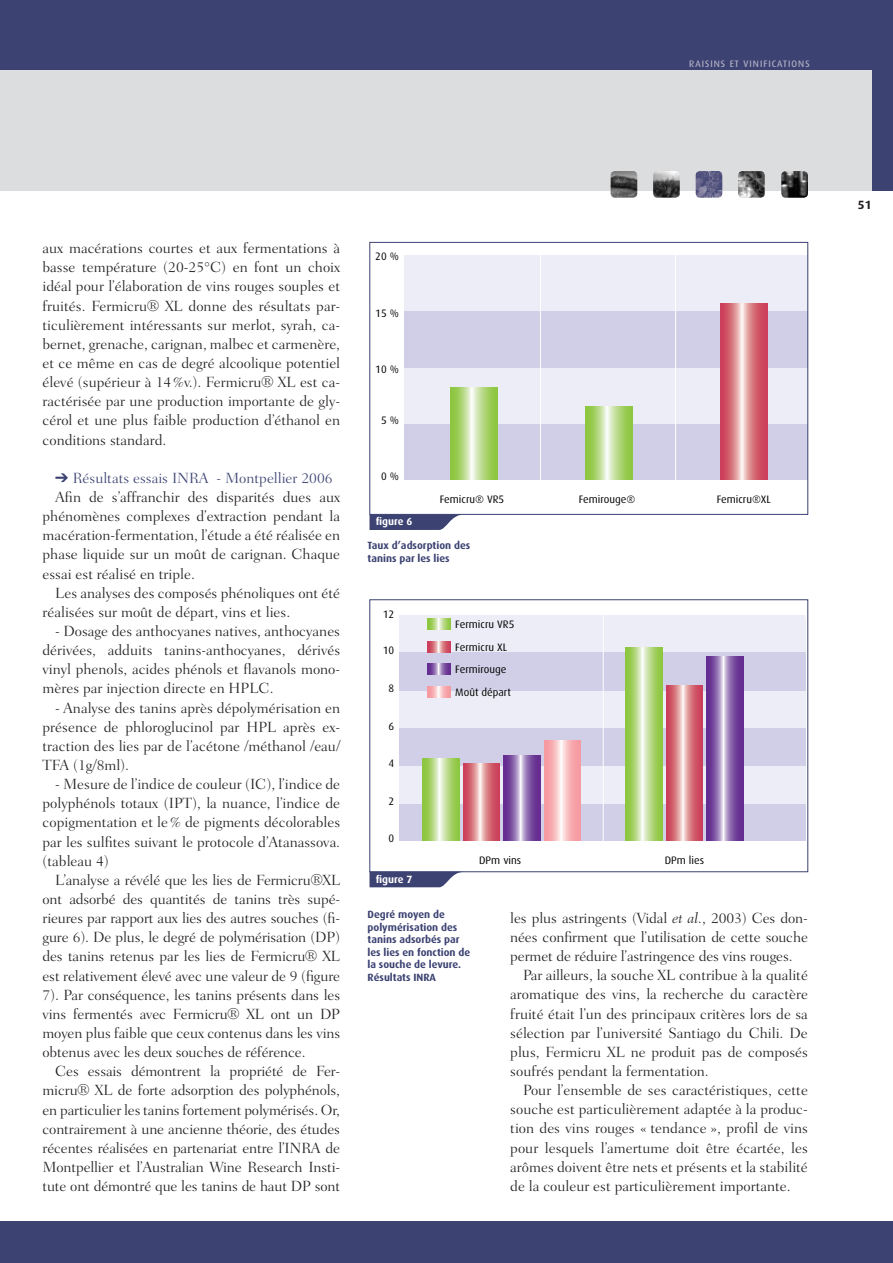
<style>
.page{position:relative;width:893px;height:1263px;background:#3c4272}
.page>*{position:absolute;margin:0;border:0;box-sizing:border-box;transform-origin:0 0}
.t1{font:300 15px/19.2px "Fairfield LH";color:#231f20;text-align:justify}
.t2{font:300 15px "Fairfield LH";color:#3c4272}
.t3{font:12px "Dax Regular Caps";letter-spacing:.03em;color:#b3b0c5}
.t4{font:700 12px "Dax";color:#231f20}
.t5{font:10.8px/23.4px "Dax";color:#000}
.t6{font:700 10.5px/12.6px "Dax";color:#3c4272}
.t7{font:700 10.5px "Dax";color:#fff}
.s1{font-style:italic}
</style>
<div class="page">
<div style="left:0;top:70px;width:872px;height:121px;background:#dcdddf"></div>
<div style="left:0;top:191px;width:893px;height:1029px;background:#fff"></div>
<img style="left:738px;top:171px;width:27px;height:27px">
<img style="left:781px;top:171px;width:27px;height:27px">
<img style="left:696px;top:171px;width:26px;height:27px">
<img style="left:653px;top:171px;width:27px;height:27px">
<img style="left:611px;top:171px;width:26px;height:27px">
<div style="left:404px;top:424px;width:404px;height:56px;background:#d0cfe7"></div>
<div style="left:404px;top:367px;width:404px;height:57px;background:#ecedf6"></div>
<div style="left:404px;top:255px;width:404px;height:56px;background:#ecedf6"></div>
<div style="left:404px;top:311px;width:404px;height:57px;background:#d0cfe7"></div>
<hr style="left:540px;top:255px;width:1px;height:226px;background:#fff">
<hr style="left:675px;top:255px;width:1px;height:226px;background:#fff">
<svg style="left:450px;top:388px;width:47px;height:92px"></svg>
<svg style="left:585px;top:406px;width:47px;height:74px"></svg>
<svg style="left:721px;top:304px;width:46px;height:176px"></svg>
<div style="left:370px;top:242px;width:438px;height:272px;border:1px solid #3c4272"></div>
<svg style="left:369px;top:514px;width:96px;height:16px"></svg>
<div style="left:400px;top:803px;width:406px;height:38px;background:#d0cfe7"></div>
<div style="left:400px;top:766px;width:406px;height:38px;background:#ecedf6"></div>
<div style="left:400px;top:727px;width:406px;height:39px;background:#d0cfe7"></div>
<div style="left:400px;top:691px;width:406px;height:37px;background:#ecedf6"></div>
<div style="left:400px;top:652px;width:406px;height:39px;background:#d0cfe7"></div>
<div style="left:400px;top:615px;width:406px;height:37px;background:#ecedf6"></div>
<hr style="left:603px;top:615px;width:1px;height:227px;background:#fff">
<svg style="left:544px;top:740px;width:37px;height:100px"></svg>
<svg style="left:504px;top:756px;width:36px;height:84px"></svg>
<svg style="left:707px;top:656px;width:36px;height:184px"></svg>
<svg style="left:463px;top:763px;width:37px;height:77px"></svg>
<svg style="left:666px;top:685px;width:37px;height:155px"></svg>
<svg style="left:423px;top:758px;width:36px;height:82px"></svg>
<svg style="left:626px;top:647px;width:36px;height:193px"></svg>
<svg style="left:428px;top:641px;width:23px;height:12px"></svg>
<svg style="left:428px;top:618px;width:23px;height:12px"></svg>
<svg style="left:428px;top:686px;width:23px;height:12px"></svg>
<svg style="left:428px;top:663px;width:23px;height:12px"></svg>
<div style="left:370px;top:600px;width:438px;height:272px;border:1px solid #3c4272"></div>
<svg style="left:369px;top:872px;width:96px;height:15px"></svg>
<p class="t3" style="left:689px;top:56px;width:123px">raisins et vinifications</p>
<p class="t1" style="left:43px;top:239px;width:299px">aux macérations courtes et aux fermentations à basse température (20-25°C) en font un choix idéal pour l’élaboration de vins rouges souples et fruités. Fermicru® XL donne des résultats par&shy;ticulièrement intéressants sur merlot, syrah, ca&shy;bernet, grenache, carignan, malbec et carmenère, et ce même en cas de degré alcoolique potentiel élevé (supérieur à 14%v.). Fermicru® XL est ca&shy;ractérisée par une production importante de gly&shy;cérol et une plus faible production d’éthanol en conditions standard.</p>
<p class="t2" style="left:55px;top:469px;width:279px">➔ Résultats essais INRA - Montpellier 2006</p>
<p class="t1" style="left:55px;top:487px;width:286px">Afin de s’affranchir des disparités dues aux</p>
<p class="t1" style="left:43px;top:507px;width:299px">phénomènes complexes d’extraction pendant la</p>
<p class="t1" style="left:43px;top:526px;width:299px">macération-fermentation, l’étude a été réalisée en</p>
<p class="t1" style="left:43px;top:545px;width:299px">phase liquide sur un moût de carignan. Chaque</p>
<p class="t1" style="left:43px;top:564px;width:154px">essai est réalisé en triple.</p>
<p class="t1" style="left:55px;top:583px;width:286px">Les analyses des composés phénoliques ont été</p>
<p class="t1" style="left:43px;top:602px;width:249px">réalisées sur moût de départ, vins et lies.</p>
<p class="t1" style="left:43px;top:621px;width:299px;text-indent:13px">- Dosage des anthocyanes natives, anthocyanes dérivées, adduits tanins-anthocyanes, dérivés vinyl phenols, acides phénols et flavanols mono&shy;mères par injection directe en HPLC.</p>
<p class="t1" style="left:43px;top:698px;width:299px;text-indent:13px">- Analyse des tanins après dépolymérisation en présence de phloroglucinol par HPL après ex&shy;traction des lies par de l’acétone /méthanol /eau/ TFA (1g/8ml).</p>
<p class="t1" style="left:43px;top:775px;width:299px;text-indent:13px">- Mesure de l’indice de couleur (IC), l’indice de polyphénols totaux (IPT), la nuance, l’indice de copigmentation et le% de pigments décolorables par les sulfites suivant le protocole d’Atanassova. (tableau 4)</p>
<p class="t1" style="left:43px;top:870px;width:299px;text-indent:13px">L’analyse a révélé que les lies de Fermicru®XL ont adsorbé des quantités de tanins très supé&shy;rieures par rapport aux lies des autres souches (fi&shy;gure 6). De plus, le degré de polymérisation (DP) des tanins retenus par les lies de Fermicru® XL est relativement élevé avec une valeur de 9 (figure 7). Par conséquence, les tanins présents dans les vins fermentés avec Fermicru® XL ont un DP moyen plus faible que ceux contenus dans les vins obtenus avec les deux souches de référence.</p>
<p class="t1" style="left:43px;top:1062px;width:299px;text-indent:13px">Ces essais démontrent la propriété de Fer&shy;micru® XL de forte adsorption des polyphénols, en particulier les tanins fortement polymérisés. Or, contrairement à une ancienne théorie, des études récentes réalisées en partenariat entre l’INRA de Montpellier et l’Australian Wine Research Insti&shy;tute ont démontré que les tanins de haut DP sont</p>
<p class="t5" style="left:375px;top:245px;width:25px">20 %</p>
<p class="t5" style="left:375px;top:301px;width:25px">15 %</p>
<p class="t5" style="left:375px;top:358px;width:25px">10 %</p>
<p class="t5" style="left:381px;top:408px;width:19px">5 %</p>
<p class="t5" style="left:381px;top:465px;width:19px">0 %</p>
<p class="t7" style="left:376px;top:516px;width:38px">figure 6</p>
<p class="t5" style="left:440px;top:488px;width:66px">Femicru® VR5</p>
<p class="t5" style="left:579px;top:488px;width:58px">Femirouge®</p>
<p class="t5" style="left:717px;top:488px;width:56px">Femicru®XL</p>
<p class="t6" style="left:367px;top:539px;width:104px">Taux d’adsorption des tanins par les lies</p>
<p class="t5" style="left:383px;top:602px;width:13px">12</p>
<p class="t5" style="left:383px;top:639px;width:13px">10</p>
<p class="t5" style="left:388px;top:677px;width:7px">8</p>
<p class="t5" style="left:388px;top:714px;width:7px">6</p>
<p class="t5" style="left:388px;top:751px;width:7px">4</p>
<p class="t5" style="left:388px;top:790px;width:7px">2</p>
<p class="t5" style="left:388px;top:826px;width:7px">0</p>
<p class="t7" style="left:376px;top:873px;width:38px">figure 7</p>
<p class="t5" style="left:455px;top:612px;width:61px">Fermicru VR5<br>Fermicru XL</p>
<p class="t5" style="left:455px;top:657px;width:57px">Fermirouge<br>Moût départ</p>
<p class="t5" style="left:479px;top:849px;width:44px">DPm vins</p>
<p class="t5" style="left:665px;top:849px;width:41px">DPm lies</p>
<p class="t6" style="left:367px;top:908px;width:104px">Degré moyen de polymérisation des tanins adsorbés par les lies en fonction de la souche de levure.<br>Résultats INRA</p>
<p class="t1" style="left:510px;top:908px;width:299px">les plus astringents (Vidal <span class="s1">et al.</span>, 2003) Ces don&shy;nées confirment que l’utilisation de cette souche permet de réduire l’astringence des vins rouges.</p>
<p class="t1" style="left:510px;top:966px;width:299px;text-indent:13px">Par ailleurs, la souche XL contribue à la qualité aromatique des vins, la recherche du caractère fruité était l’un des principaux critères lors de sa sélection par l’université Santiago du Chili. De plus, Fermicru XL ne produit pas de composés soufrés pendant la fermentation.</p>
<p class="t1" style="left:510px;top:1080px;width:299px;text-indent:13px">Pour l’ensemble de ses caractéristiques, cette souche est particulièrement adaptée à la produc&shy;tion des vins rouges « tendance », profil de vins pour lesquels l’amertume doit être écartée, les arômes doivent être nets et présents et la stabilité de la couleur est particulièrement importante.</p>
<p class="t4" style="left:858px;top:198px;width:15px">51</p>
</div>
